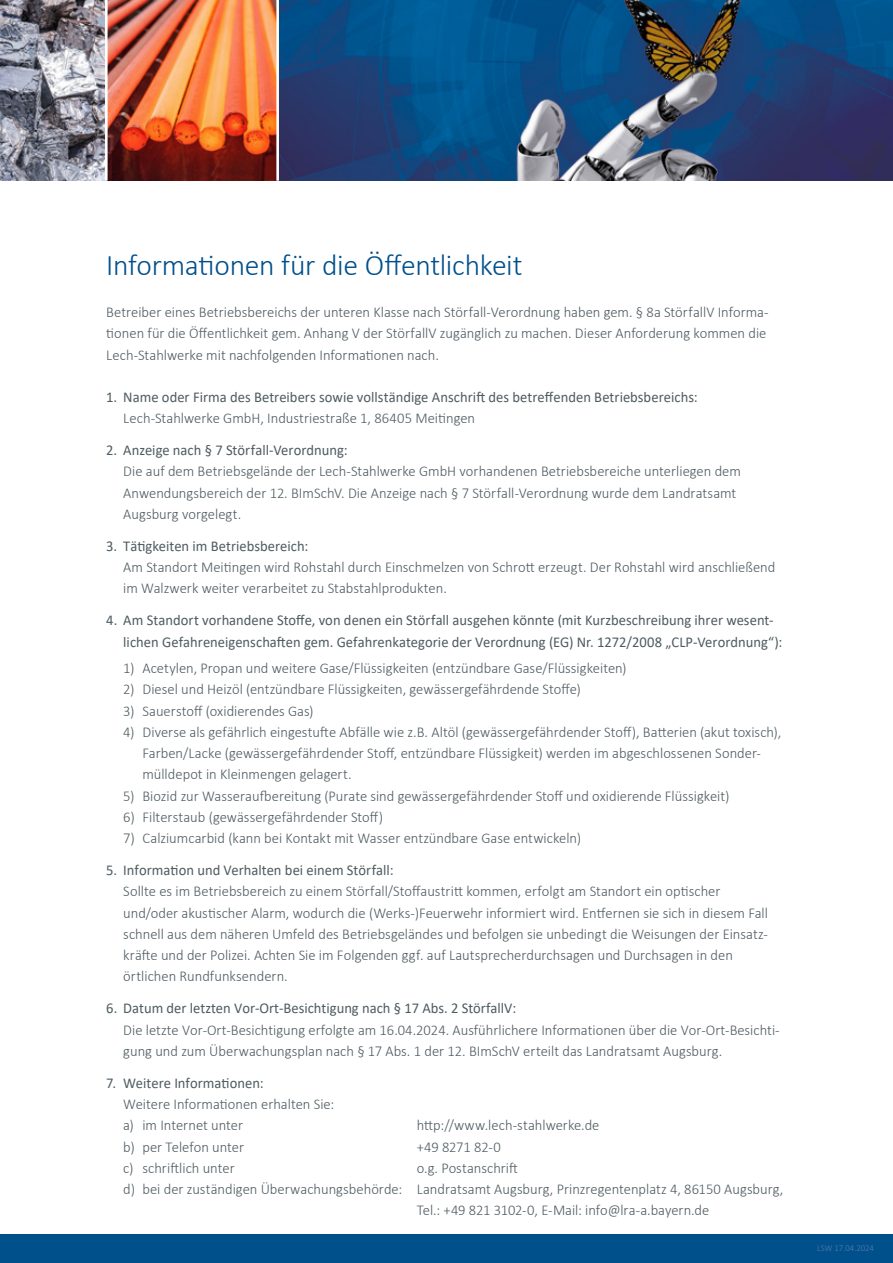
<style>
.page{position:relative;width:893px;height:1263px;background:#fff}
.page>*{position:absolute;margin:0;border:0;box-sizing:border-box;transform-origin:0 0}
.t1{font:300 30px "Calibri";letter-spacing:-.01em;color:#00508c}
.t2{font:300 15px/21.3px "Calibri";color:#4e5b61}
.t3{font:15px/21.3px "Calibri";color:#4e5b61}
.t4{font:300 9px "Calibri";color:#5d7aab}
</style>
<div class="page">
<img style="left:0;top:0;width:893px;height:181px">
<hr style="left:105px;top:0;width:3px;height:181px;background:#fff">
<hr style="left:276px;top:0;width:3px;height:181px;background:#fff">
<div style="left:0;top:1235px;width:893px;height:28px;background:#00508c"></div>
<h1 class="t1" style="left:106px;top:247px;width:418px">Informationen für die Öffentlichkeit</h1>
<p class="t2" style="left:106px;top:301px;width:664px">Betreiber eines Betriebsbereichs der unteren Klasse nach Störfall-Verordnung haben gem. § 8a StörfallV Informa&shy;tionen für die Öffentlichkeit gem. Anhang V der StörfallV zugänglich zu machen. Dieser Anforderung kommen die<br>Lech-Stahlwerke mit nachfolgenden Informationen nach.</p>
<p class="t3" style="left:106px;top:386px;width:593px">1. Name oder Firma des Betreibers sowie vollständige Anschrift des betreffenden Betriebsbereichs:</p>
<p class="t2" style="left:123px;top:407px;width:353px">Lech-Stahlwerke GmbH, Industriestraße 1, 86405 Meitingen</p>
<p class="t3" style="left:106px;top:439px;width:243px">2. Anzeige nach § 7 Störfall-Verordnung:</p>
<p class="t2" style="left:123px;top:461px;width:619px">Die auf dem Betriebsgelände der Lech-Stahlwerke GmbH vorhandenen Betriebsbereiche unterliegen dem<br>Anwendungsbereich der 12. BImSchV. Die Anzeige nach § 7 Störfall-Verordnung wurde dem Landratsamt<br>Augsburg vorgelegt.</p>
<p class="t3" style="left:106px;top:535px;width:204px">3. Tätigkeiten im Betriebsbereich:</p>
<p class="t2" style="left:123px;top:556px;width:654px">Am Standort Meitingen wird Rohstahl durch Einschmelzen von Schrott erzeugt. Der Rohstahl wird anschließend im Walzwerk weiter verarbeitet zu Stabstahlprodukten.</p>
<p class="t3" style="left:123px;top:609px;width:661px;text-indent:-17px">4. Am Standort vorhandene Stoffe, von denen ein Störfall ausgehen könnte (mit Kurzbeschreibung ihrer wesent&shy;lichen Gefahreneigenschaften gem. Gefahrenkategorie der Verordnung (EG) Nr. 1272/2008 „CLP-Verordnung“):</p>
<p class="t2" style="left:123px;top:657px;width:505px">1) Acetylen, Propan und weitere Gase/Flüssigkeiten (entzündbare Gase/Flüssigkeiten)</p>
<p class="t2" style="left:123px;top:679px;width:459px">2) Diesel und Heizöl (entzündbare Flüssigkeiten, gewässergefährdende Stoffe)</p>
<p class="t2" style="left:123px;top:700px;width:192px">3) Sauerstoff (oxidierendes Gas)</p>
<p class="t2" style="left:142px;top:721px;width:640px;text-indent:-19px">4) Diverse als gefährlich eingestufte Abfälle wie z.B. Altöl (gewässergefährdender Stoff), Batterien (akut toxisch),<br>Farben/Lacke (gewässergefährdender Stoff, entzündbare Flüssigkeit) werden im abgeschlossenen Sonder&shy;mülldepot in Kleinmengen gelagert.</p>
<p class="t2" style="left:123px;top:785px;width:607px">5) Biozid zur Wasseraufbereitung (Purate sind gewässergefährdender Stoff und oxidierende Flüssigkeit)</p>
<p class="t2" style="left:123px;top:806px;width:261px">6) Filterstaub (gewässergefährdender Stoff)</p>
<p class="t2" style="left:123px;top:827px;width:459px">7) Calziumcarbid (kann bei Kontakt mit Wasser entzündbare Gase entwickeln)</p>
<p class="t3" style="left:106px;top:859px;width:289px">5. Information und Verhalten bei einem Störfall:</p>
<p class="t2" style="left:123px;top:881px;width:646px">Sollte es im Betriebsbereich zu einem Störfall/Stoffaustritt kommen, erfolgt am Standort ein optischer und/oder akustischer Alarm, wodurch die (Werks-)Feuerwehr informiert wird. Entfernen sie sich in diesem Fall schnell aus dem näheren Umfeld des Betriebsgeländes und befolgen sie unbedingt die Weisungen der Einsatz&shy;kräfte und der Polizei. Achten Sie im Folgenden ggf. auf Lautsprecherdurchsagen und Durchsagen in den örtlichen Rundfunksendern.</p>
<p class="t3" style="left:106px;top:997px;width:411px">6. Datum der letzten Vor-Ort-Besichtigung nach § 17 Abs. 2 StörfallV:</p>
<p class="t2" style="left:123px;top:1019px;width:658px">Die letzte Vor-Ort-Besichtigung erfolgte am 16.04.2024. Ausführlichere Informationen über die Vor-Ort-Besichti&shy;gung und zum Überwachungsplan nach § 17 Abs. 1 der 12. BImSchV erteilt das Landratsamt Augsburg.</p>
<p class="t3" style="left:106px;top:1072px;width:159px">7. Weitere Informationen:</p>
<p class="t2" style="left:123px;top:1093px;width:213px">Weitere Informationen erhalten Sie: a) im Internet unter</p>
<p class="t2" style="left:417px;top:1114px;width:184px">http://www.lech-stahlwerke.de</p>
<p class="t2" style="left:123px;top:1136px;width:122px">b) per Telefon unter</p>
<p class="t2" style="left:417px;top:1136px;width:86px">+49 8271 82-0</p>
<p class="t2" style="left:123px;top:1157px;width:113px">c) schriftlich unter</p>
<p class="t2" style="left:417px;top:1157px;width:103px">o.g. Postanschrift</p>
<p class="t2" style="left:123px;top:1178px;width:662px">d) bei der zuständigen Überwachungsbehörde: Landratsamt Augsburg, Prinzregentenplatz 4, 86150 Augsburg,</p>
<p class="t2" style="left:417px;top:1199px;width:294px">Tel.: +49 821 3102-0, E-Mail: info@lra-a.bayern.de</p>
<p class="t4" style="left:817px;top:1242px;width:58px">LSW 17.04.2024</p>
</div>
